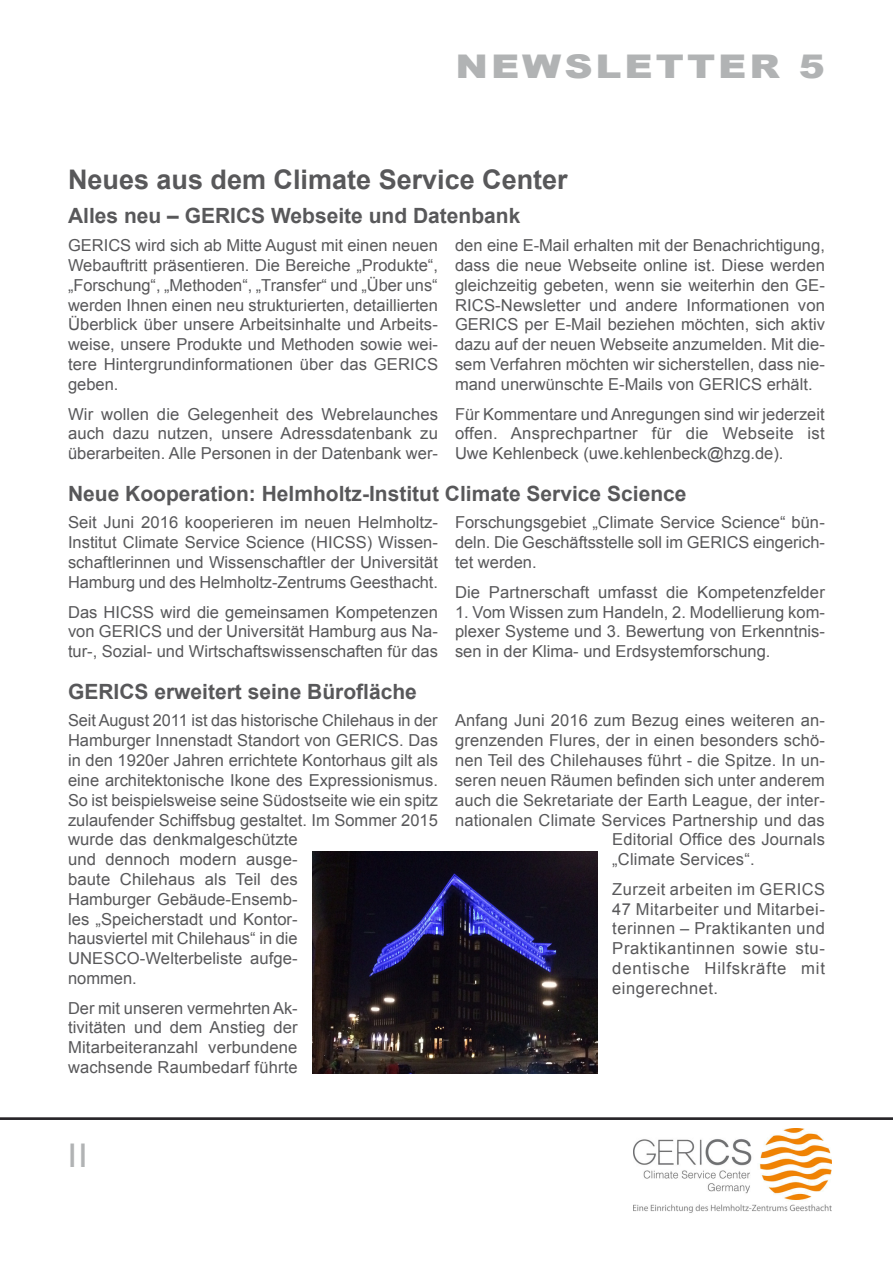
<style>
.page{position:relative;width:893px;height:1263px;background:#fff}
.page>*{position:absolute;margin:0;border:0;box-sizing:border-box;transform-origin:0 0}
.Newsletter{font:900 32.7px "Arial";letter-spacing:.075em;color:#b1b3b4;scale:1.2 1}
.t1{font:32.7px "Arial";color:#b1b3b4;scale:1.2 1}
.Titel_spsp{font:700 27px "Arial";color:#58585a}
.Überschrift{font:700 21px "Arial";color:#58585a}
.Fließtext{font:16.5px/19.8px "Arial";color:#58585a;text-align:justify}
</style>
<div class="page">
<hr style="left:0;top:1118px;width:893px;height:2px;background:#1a171c">
<hr style="left:0;top:1117px;width:893px;height:2px;background:#1a171c">
<img style="left:313px;top:851px;width:284px;height:222px">
<img style="left:634px;top:1128px;width:198px;height:85px">
<p class="Newsletter" style="left:455px;top:42px;width:309px">NEWSLETTER 5</p>
<p class="Titel_spsp" style="left:68px;top:162px;width:501px">Neues aus dem Climate Service Center</p>
<p class="Überschrift" style="left:68px;top:202px;width:454px">Alles neu – GERICS Webseite und Datenbank</p>
<p class="Fließtext" style="left:68px;top:236px;width:372px">GERICS wird sich ab Mitte August mit einen neuen Webauftritt präsentieren. Die Bereiche „Produkte“, „Forschung“, „Methoden“, „Transfer“ und „Über uns“ werden Ihnen einen neu strukturierten, detaillierten Überblick über unsere Arbeitsinhalte und Arbeits&shy;weise, unsere Produkte und Methoden sowie wei&shy;tere Hintergrundinformationen über das GERICS geben.</p>
<p class="Fließtext" style="left:68px;top:404px;width:371px">Wir wollen die Gelegenheit des Webrelaunches auch dazu nutzen, unsere Adressdatenbank zu überarbeiten. Alle Personen in der Datenbank wer-</p>
<p class="Fließtext" style="left:455px;top:236px;width:372px">den eine E-Mail erhalten mit der Benachrichtigung, dass die neue Webseite online ist. Diese werden gleichzeitig gebeten, wenn sie weiterhin den GE-RICS-Newsletter und andere Informationen von GERICS per E-Mail beziehen möchten, sich aktiv dazu auf der neuen Webseite anzumelden. Mit die&shy;sem Verfahren möchten wir sicherstellen, dass nie&shy;mand unerwünschte E-Mails von GERICS erhält.</p>
<p class="Fließtext" style="left:455px;top:404px;width:371px">Für Kommentare und Anregungen sind wir jederzeit offen. Ansprechpartner für die Webseite ist Uwe Kehlenbeck (uwe.kehlenbeck@hzg.de).</p>
<p class="Überschrift" style="left:68px;top:480px;width:620px">Neue Kooperation: Helmholtz-Institut Climate Service Science</p>
<p class="Fließtext" style="left:68px;top:513px;width:372px">Seit Juni 2016 kooperieren im neuen Helmholtz-Institut Climate Service Science (HICSS) Wissen&shy;schaftlerinnen und Wissenschaftler der Universität Hamburg und des Helmholtz-Zentrums Geesthacht.</p>
<p class="Fließtext" style="left:68px;top:602px;width:371px">Das HICSS wird die gemeinsamen Kompetenzen von GERICS und der Universität Hamburg aus Na&shy;tur-, Sozial- und Wirtschaftswissenschaften für das</p>
<p class="Fließtext" style="left:455px;top:513px;width:371px">Forschungsgebiet „Climate Service Science“ bün&shy;deln. Die Geschäftsstelle soll im GERICS eingerich&shy;tet werden.</p>
<p class="Fließtext" style="left:455px;top:582px;width:371px">Die Partnerschaft umfasst die Kompetenzfelder</p>
<p class="Fließtext" style="left:455px;top:602px;width:371px">1. Vom Wissen zum Handeln, 2. Modellierung kom&shy;plexer Systeme und 3. Bewertung von Erkenntnis&shy;sen in der Klima- und Erdsystemforschung.</p>
<p class="Überschrift" style="left:68px;top:678px;width:350px">GERICS erweitert seine Bürofläche</p>
<p class="Fließtext" style="left:68px;top:711px;width:371px;text-align:left">Seit August 2011 ist das historische Chilehaus in der Hamburger Innenstadt Standort von GERICS. Das in den 1920er Jahren errichtete Kontorhaus gilt als eine architektonische Ikone des Expressionismus.<br>So ist beispielsweise seine Südostseite wie ein spitz zulaufender Schiffsbug gestaltet. Im Sommer 2015 wurde das denkmalgeschützte<br>und dennoch modern ausge-<br>baute Chilehaus als Teil des<br>Hamburger Gebäude-Ensemb-<br>les „Speicherstadt und Kontor-<br>hausviertel mit Chilehaus“ in die UNESCO-Welterbeliste aufge-<br>nommen.</p>
<p class="Fließtext" style="left:68px;top:998px;width:231px">Der mit unseren vermehrten Ak&shy;tivitäten und dem Anstieg der Mitarbeiteranzahl verbundene wachsende Raumbedarf führte</p>
<p class="Fließtext" style="left:455px;top:711px;width:371px">Anfang Juni 2016 zum Bezug eines weiteren an-</p>
<p class="Fließtext" style="left:455px;top:731px;width:371px">grenzenden Flures, der in einen besonders schö-</p>
<p class="Fließtext" style="left:455px;top:750px;width:371px">nen Teil des Chilehauses führt - die Spitze. In un-</p>
<p class="Fließtext" style="left:455px;top:770px;width:371px">seren neuen Räumen befinden sich unter anderem</p>
<p class="Fließtext" style="left:455px;top:790px;width:371px">auch die Sekretariate der Earth League, der inter-</p>
<p class="Fließtext" style="left:455px;top:810px;width:371px">nationalen Climate Services Partnership und das</p>
<p class="Fließtext" style="left:612px;top:830px;width:214px">Editorial Office des Journals</p>
<p class="Fließtext" style="left:612px;top:849px;width:144px">„Climate Services“.</p>
<p class="Fließtext" style="left:612px;top:879px;width:214px">Zurzeit arbeiten im GERICS 47 Mitarbeiter und Mitarbei&shy;terinnen – Praktikanten und Praktikantinnen sowie stu&shy;dentische Hilfskräfte mit eingerechnet.</p>
<p class="t1" style="left:68px;top:1134px;width:18px">ll</p>
</div>
